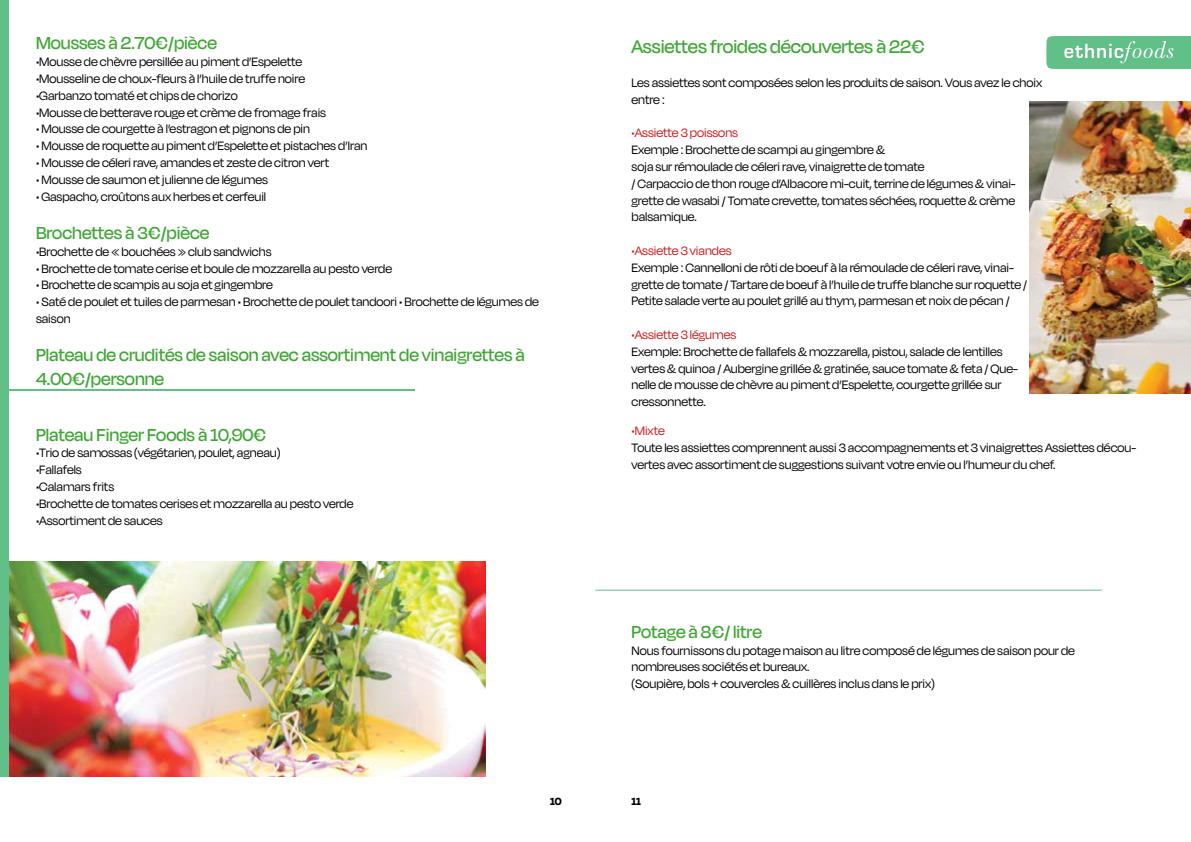
<style>
.page{position:relative;width:1191px;height:842px;background:#fff}
.page>*{position:absolute;margin:0;border:0;box-sizing:border-box;transform-origin:0 0}
.t1{font:500 21px "Degular Display";color:#3fa535}
.t2{font:500 20px/24px "Degular Display";color:#3fa535}
.t3{font:14px/16.8px "Degular Display";color:#000}
.t4{font:14px "Degular Display";color:#cd1719}
.t5{font:700 12px "Degular Display";color:#000}
</style>
<div class="page">
<img style="left:8px;top:561px;width:477px;height:216px">
<div style="left:0;top:0;width:8px;height:777px;background:#61c087"></div>
<hr style="left:0;top:390px;width:414px;height:1px;background:#61c087">
<img style="left:1029px;top:101px;width:162px;height:293px">
<hr style="left:595px;top:590px;width:506px;height:1px;background:#65ba87">
<svg style="left:1046px;top:36px;width:145px;height:33px;background:#71c693"></svg>
<h2 class="t2" style="left:36px;top:31px;width:182px">Mousses à 2.70€/pièce</h2>
<p class="t3" style="left:36px;top:53px;width:268px">•Mousse de chèvre persillée au piment d’Espelette</p>
<p class="t3" style="left:36px;top:70px;width:270px">•Mousseline de choux-fleurs à l’huile de truffe noire</p>
<p class="t3" style="left:36px;top:87px;width:203px">•Garbanzo tomaté et chips de chorizo</p>
<p class="t3" style="left:36px;top:104px;width:291px">•Mousse de betterave rouge et crème de fromage frais</p>
<p class="t3" style="left:36px;top:120px;width:275px">• Mousse de courgette à l’estragon et pignons de pin</p>
<p class="t3" style="left:36px;top:137px;width:333px">• Mousse de roquette au piment d’Espelette et pistaches d’Iran</p>
<p class="t3" style="left:36px;top:154px;width:295px">• Mousse de céleri rave, amandes et zeste de citron vert</p>
<p class="t3" style="left:36px;top:171px;width:233px">• Mousse de saumon et julienne de légumes</p>
<p class="t3" style="left:36px;top:188px;width:232px">• Gaspacho, croûtons aux herbes et cerfeuil</p>
<h2 class="t2" style="left:36px;top:220px;width:175px">Brochettes à 3€/pièce</h2>
<p class="t3" style="left:36px;top:243px;width:237px">•Brochette de « bouchées » club sandwichs</p>
<p class="t3" style="left:36px;top:260px;width:357px">• Brochette de tomate cerise et boule de mozzarella au pesto verde</p>
<p class="t3" style="left:36px;top:276px;width:238px">• Brochette de scampis au soja et gingembre</p>
<p class="t3" style="left:36px;top:293px;width:504px">• Saté de poulet et tuiles de parmesan • Brochette de poulet tandoori • Brochette de légumes de saison</p>
<h2 class="t2" style="left:36px;top:343px;width:490px">Plateau de crudités de saison avec assortiment de vinaigrettes à<br>4.00€/personne</h2>
<h2 class="t2" style="left:36px;top:422px;width:232px">Plateau Finger Foods à 10,90€</h2>
<p class="t3" style="left:36px;top:444px;width:246px">•Trio de samossas (végétarien, poulet, agneau)</p>
<p class="t3" style="left:36px;top:461px;width:47px">•Fallafels</p>
<p class="t3" style="left:36px;top:478px;width:80px">•Calamars frits</p>
<p class="t3" style="left:36px;top:495px;width:319px">•Brochette de tomates cerises et mozzarella au pesto verde</p>
<p class="t3" style="left:36px;top:512px;width:128px">•Assortiment de sauces</p>
<h1 class="t1" style="left:631px;top:35px;width:295px">Assiettes froides découvertes à 22€</h1>
<p class="t3" style="left:631px;top:74px;width:412px">Les assiettes sont composées selon les produits de saison. Vous avez le choix entre :</p>
<p class="t4" style="left:631px;top:125px;width:108px">•Assiette 3 poissons</p>
<p class="t3" style="left:631px;top:141px;width:386px">Exemple : Brochette de scampi au gingembre &amp;<br>soja sur rémoulade de céleri rave, vinaigrette de tomate<br>/ Carpaccio de thon rouge d’Albacore mi-cuit, terrine de légumes &amp; vinai&shy;grette de wasabi / Tomate crevette, tomates séchées, roquette &amp; crème balsamique.</p>
<p class="t4" style="left:631px;top:243px;width:102px">•Assiette 3 viandes</p>
<p class="t3" style="left:631px;top:259px;width:397px">Exemple : Cannelloni de rôti de boeuf à la rémoulade de céleri rave, vinai&shy;grette de tomate / Tartare de boeuf à l’huile de truffe blanche sur roquette /<br>Petite salade verte au poulet grillé au thym, parmesan et noix de pécan /</p>
<p class="t4" style="left:631px;top:327px;width:106px">•Assiette 3 légumes</p>
<p class="t3" style="left:631px;top:343px;width:388px">Exemple: Brochette de fallafels &amp; mozzarella, pistou, salade de lentilles vertes &amp; quinoa / Aubergine grillée &amp; gratinée, sauce tomate &amp; feta / Que&shy;nelle de mousse de chèvre au piment d’Espelette, courgette grillée sur cressonnette.</p>
<p class="t4" style="left:631px;top:423px;width:35px">•Mixte</p>
<p class="t3" style="left:631px;top:439px;width:506px">Toute les assiettes comprennent aussi 3 accompagnements et 3 vinaigrettes Assiettes décou&shy;vertes avec assortiment de suggestions suivant votre envie ou l’humeur du chef.</p>
<h2 class="t2" style="left:631px;top:619px;width:132px">Potage à 8€/ litre</h2>
<p class="t3" style="left:631px;top:641px;width:445px">Nous fournissons du potage maison au litre composé de légumes de saison pour de nombreuses sociétés et bureaux.<br>(Soupière, bols + couvercles &amp; cuillères inclus dans le prix)</p>
<p class="t5" style="left:550px;top:794px;width:13px">10</p>
<p class="t5" style="left:631px;top:794px;width:11px">11</p>
</div>
